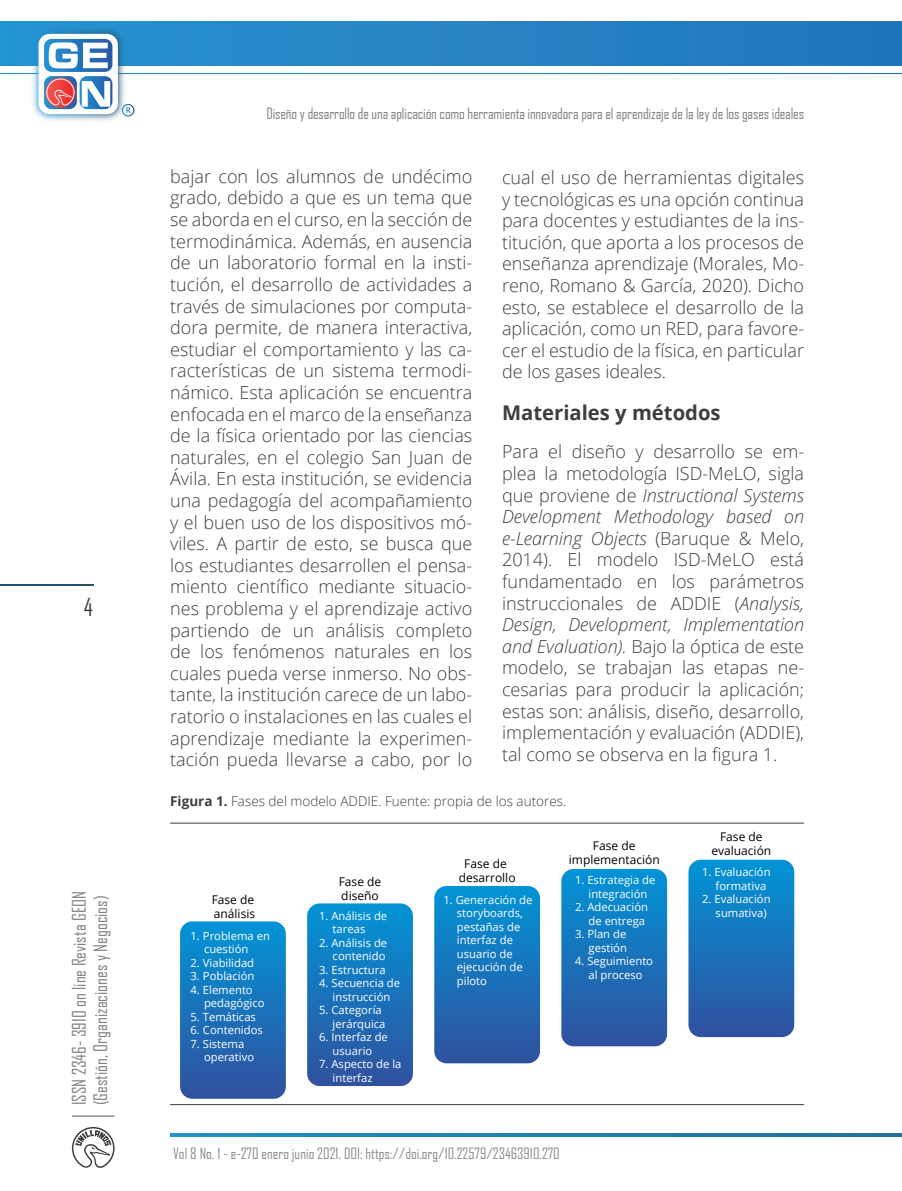
<style>
.page{position:relative;width:902px;height:1191px;background:#fff}
.page>*{position:absolute;margin:0;border:0;box-sizing:border-box;transform-origin:0 0}
.t1{font:24px "Agency FB";color:#3e3e3f}
.N1{font:700 20.25px "Open Sans";color:#3e3e3f}
.Cuerpo_de_Texto{font:300 18px/21.6px "Open Sans";color:#3e3e3f;text-align:justify}
.t2{font:18px/21.6px "Agency FB";color:#808285}
.t3{font:15px "Agency FB";letter-spacing:-.01em;color:#808285}
.t4{font:15px "Agency FB";color:#8b8d90}
.Titulo_grafico{font:300 13.5px "Open Sans";color:#3e3e3f}
.t5{font:12px/14.1px "Open Sans";color:#000;text-align:center}
.t6{font:11.25px/13.5px "Open Sans";color:#fff}
.s1{font-style:italic}
.s2{font-weight:700}
</style>
<div class="page">
<div style="left:1px;top:22px;width:900px;height:43px;background:#2781c4"></div>
<img style="left:0;top:21px;width:173px;height:100px">
<div style="left:39px;top:34px;width:79px;height:80px;background:#fdfdfd;border-radius:11px"></div>
<svg style="left:44px;top:39px;width:68px;height:70px"></svg>
<hr style="left:72px;top:1115px;width:42px;height:1px;background:#57585a">
<svg style="left:72px;top:1126px;width:43px;height:42px"></svg>
<svg style="left:170px;top:1133px;width:731px;height:4px;background:#217fb1"></svg>
<hr style="left:0;top:584px;width:93px;height:1px;background:#275172">
<hr style="left:170px;top:822px;width:634px;height:1px;background:#3e3e3f">
<hr style="left:170px;top:1104px;width:634px;height:1px;background:#3e3e3f">
<svg style="left:180px;top:921px;width:106px;height:177px;background:#1b73bb"></svg>
<svg style="left:307px;top:903px;width:106px;height:183px;background:#1c74bb"></svg>
<svg style="left:434px;top:886px;width:106px;height:177px;background:#1b74bb"></svg>
<svg style="left:561px;top:869px;width:106px;height:177px;background:#1c74bb"></svg>
<svg style="left:688px;top:859px;width:106px;height:178px;background:#1d75bb"></svg>
<h1 class="t1" style="left:84px;top:592px;width:11px">4</h1>
<p class="t2" style="left:68px;top:1105px;width:216px;rotate:-90deg">ISSN 2346- 3910 on line Revista GEON (Gestión, Organizaciones y Negocios)</p>
<p class="t3" style="left:266px;top:105px;width:539px">Diseño y desarrollo de una aplicación como herramienta innovadora para el aprendizaje de la ley de los gases ideales</p>
<p class="Cuerpo_de_Texto" style="left:170px;top:165px;width:303px">bajar con los alumnos de undécimo grado, debido a que es un tema que se aborda en el curso, en la sección de termodinámica. Además, en ausencia de un laboratorio formal en la insti&shy;tución, el desarrollo de actividades a través de simulaciones por computa&shy;dora permite, de manera interactiva, estudiar el comportamiento y las ca&shy;racterísticas de un sistema termodi&shy;námico. Esta aplicación se encuentra enfocada en el marco de la enseñanza de la física orientado por las ciencias naturales, en el colegio San Juan de Ávila. En esta institución, se evidencia una pedagogía del acompañamiento y el buen uso de los dispositivos mó&shy;viles. A partir de esto, se busca que los estudiantes desarrollen el pensa&shy;miento científico mediante situacio&shy;nes problema y el aprendizaje activo partiendo de un análisis completo de los fenómenos naturales en los cuales pueda verse inmerso. No obs&shy;tante, la institución carece de un labo&shy;ratorio o instalaciones en las cuales el aprendizaje mediante la experimen&shy;tación pueda llevarse a cabo, por lo</p>
<p class="Cuerpo_de_Texto" style="left:502px;top:166px;width:303px">cual el uso de herramientas digitales y tecnológicas es una opción continua para docentes y estudiantes de la ins&shy;titución, que aporta a los procesos de enseñanza aprendizaje (Morales, Mo&shy;reno, Romano &amp; García, 2020). Dicho esto, se establece el desarrollo de la aplicación, como un RED, para favore&shy;cer el estudio de la física, en particular de los gases ideales.</p>
<p class="N1" style="left:502px;top:398px;width:220px">Materiales y métodos</p>
<p class="Cuerpo_de_Texto" style="left:502px;top:440px;width:303px">Para el diseño y desarrollo se em&shy;plea la metodología ISD-MeLO, sigla que proviene de <span class="s1">Instructional Systems Development Methodology based on e-Learning Objects</span> (Baruque &amp; Melo, 2014). El modelo ISD-MeLO está fundamentado en los parámetros instruccionales de ADDIE (<span class="s1">Analysis, Design, Development, Implementation and Evaluation).</span> Bajo la óptica de este modelo, se trabajan las etapas ne&shy;cesarias para producir la aplicación; estas son: análisis, diseño, desarrollo, implementación y evaluación (ADDIE), tal como se observa en la figura 1.</p>
<p class="Titulo_grafico" style="left:170px;top:791px;width:397px"><span class="s2">Figura 1.</span> Fases del modelo ADDIE. Fuente: propia de los autores.</p>
<p class="t5" style="left:212px;top:892px;width:45px;text-align:left">Fase de análisis</p>
<p class="t6" style="left:204px;top:928px;width:67px;text-indent:-13px">1. Problema en cuestión</p>
<p class="t6" style="left:190px;top:955px;width:65px">2. Viabilidad</p>
<p class="t6" style="left:190px;top:969px;width:65px">3. Población</p>
<p class="t6" style="left:204px;top:982px;width:62px;text-indent:-13px">4. Elemento pedagógico</p>
<p class="t6" style="left:190px;top:1009px;width:67px">5. Temáticas</p>
<p class="t6" style="left:190px;top:1023px;width:74px">6. Contenidos</p>
<p class="t6" style="left:204px;top:1036px;width:52px;text-indent:-13px">7. Sistema operativo</p>
<p class="t5" style="left:339px;top:874px;width:44px;text-align:left">Fase de diseño</p>
<p class="t6" style="left:332px;top:908px;width:56px;text-indent:-14px">1. Análisis de tareas</p>
<p class="t6" style="left:319px;top:935px;width:70px;text-align:right">2. Análisis de contenido</p>
<p class="t6" style="left:319px;top:962px;width:68px">3. Estructura</p>
<p class="t6" style="left:319px;top:976px;width:82px;text-align:center">4. Secuencia de instrucción</p>
<p class="t6" style="left:332px;top:1003px;width:54px;text-indent:-14px">5. Categoría jerárquica</p>
<p class="t6" style="left:319px;top:1030px;width:70px;text-align:center">6. Interfaz de usuario</p>
<p class="t6" style="left:332px;top:1057px;width:70px;text-indent:-14px">7. Aspecto de la interfaz</p>
<p class="t5" style="left:458px;top:856px;width:58px">Fase de desarrollo</p>
<p class="t6" style="left:457px;top:892px;width:77px;text-indent:-14px">1. Generación de storyboards, pestañas de interfaz de usuario de ejecución de piloto</p>
<p class="t5" style="left:568px;top:838px;width:92px">Fase de implementación</p>
<p class="t6" style="left:575px;top:873px;width:82px;text-align:center">1. Estrategia de integración</p>
<p class="t6" style="left:575px;top:900px;width:75px;text-align:right">2. Adecuación de entrega</p>
<p class="t6" style="left:575px;top:927px;width:53px;text-align:right">3. Plan de gestión</p>
<p class="t6" style="left:575px;top:954px;width:80px;text-align:center">4. Seguimiento al proceso</p>
<p class="t4" style="left:173px;top:1144px;width:388px">Vol 8 No. 1 - e-270 enero junio 2021. DOI: https://doi.org/10.22579/23463910.270</p>
<p class="t5" style="left:711px;top:829px;width:61px">Fase de evaluación</p>
<p class="t6" style="left:715px;top:865px;width:56px;text-indent:-14px">1. Evaluación formativa</p>
<p class="t6" style="left:715px;top:892px;width:56px;text-indent:-14px">2. Evaluación sumativa)</p>
</div>
